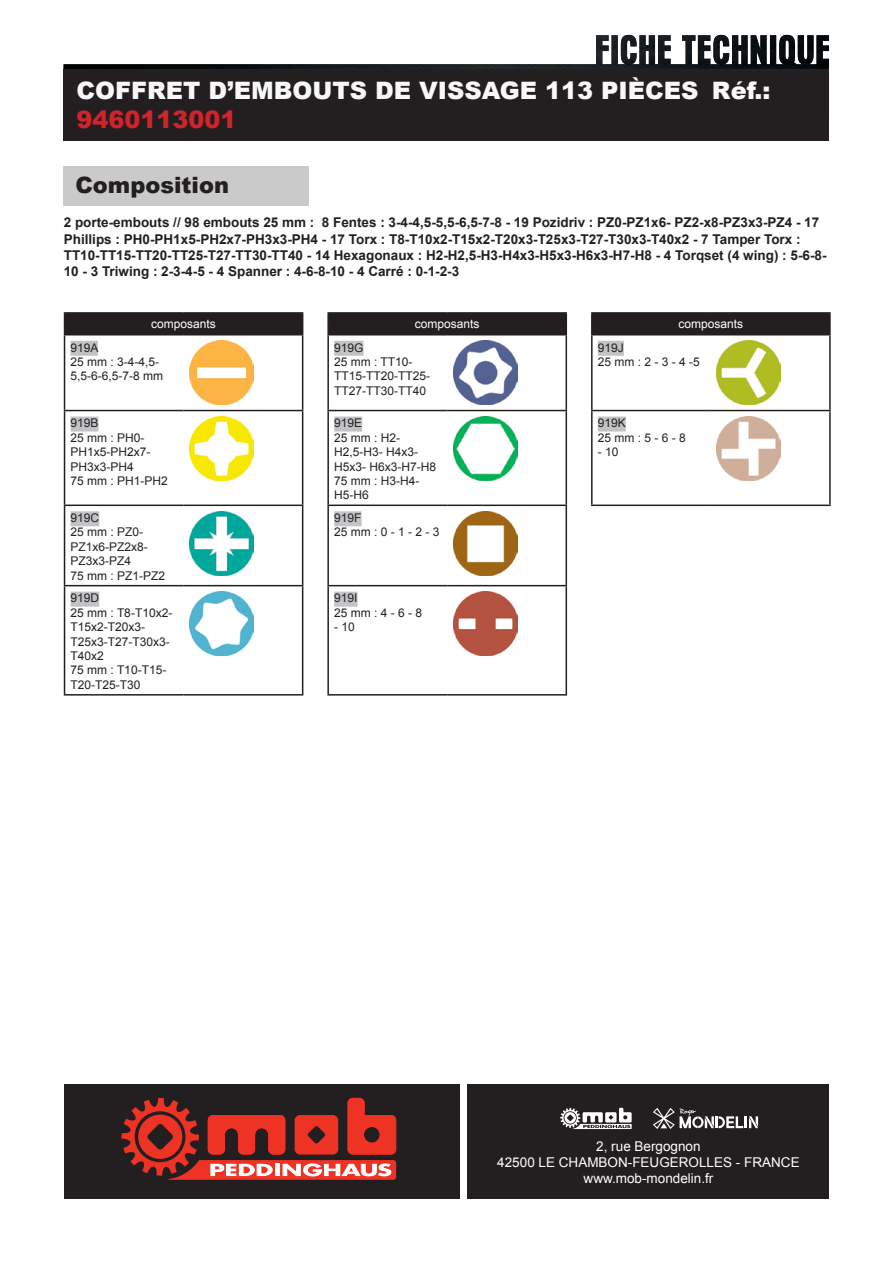
<style>
.page{position:relative;width:893px;height:1263px;background:#fff}
.page>*{position:absolute;margin:0;border:0;box-sizing:border-box;transform-origin:0 0}
.t1{font:900 24px "Arial";color:#f8f8f9}
.t2{font:900 24px "Arial";color:#d2232a}
.t3{font:900 22.5px "Arial";color:#231f20}
.t4{font:700 13.5px/16.2px "Arial";color:#231f20}
.t5{font:13.5px/16.4px "Arial";color:#fff;text-align:center}
.t6{font:12px/14.4px "Arial";color:#231f20}
.t7{font:12px "Arial";color:#fff}
</style>
<div class="page">
<img style="left:64px;top:35px;width:765px;height:34px">
<div style="left:64px;top:1084px;width:395px;height:115px;background:#231f20"></div>
<div style="left:468px;top:1084px;width:361px;height:115px;background:#231f20"></div>
<svg style="left:560px;top:1108px;width:72px;height:21px"></svg>
<svg style="left:653px;top:1108px;width:105px;height:21px"></svg>
<div style="left:64px;top:69px;width:765px;height:72px;background:#231f20"></div>
<div style="left:64px;top:166px;width:245px;height:40px;background:#cacacb"></div>
<svg style="left:303px;top:335px;width:289px;height:360px"></svg>
<hr style="left:64px;top:335px;width:1px;height:75px;background:#231f20">
<hr style="left:829px;top:335px;width:2px;height:75px;background:#231f20">
<hr style="left:64px;top:410px;width:120px;height:1px;background:#231f20">
<hr style="left:64px;top:411px;width:1px;height:93px;background:#231f20">
<hr style="left:184px;top:410px;width:119px;height:1px;background:#231f20">
<hr style="left:327px;top:410px;width:120px;height:1px;background:#231f20">
<hr style="left:447px;top:410px;width:120px;height:1px;background:#231f20">
<hr style="left:591px;top:410px;width:120px;height:1px;background:#231f20">
<hr style="left:711px;top:410px;width:120px;height:1px;background:#231f20">
<hr style="left:829px;top:411px;width:2px;height:93px;background:#231f20">
<hr style="left:64px;top:504px;width:120px;height:2px;background:#231f20">
<hr style="left:64px;top:506px;width:1px;height:79px;background:#231f20">
<hr style="left:184px;top:504px;width:119px;height:2px;background:#231f20">
<hr style="left:327px;top:504px;width:120px;height:2px;background:#231f20">
<hr style="left:447px;top:504px;width:120px;height:2px;background:#231f20">
<hr style="left:591px;top:504px;width:120px;height:2px;background:#231f20">
<hr style="left:711px;top:504px;width:120px;height:2px;background:#231f20">
<hr style="left:64px;top:585px;width:120px;height:1px;background:#231f20">
<hr style="left:64px;top:586px;width:1px;height:108px;background:#231f20">
<hr style="left:64px;top:694px;width:120px;height:1px;background:#231f20">
<hr style="left:184px;top:585px;width:119px;height:1px;background:#231f20">
<hr style="left:184px;top:694px;width:119px;height:1px;background:#231f20">
<hr style="left:327px;top:585px;width:120px;height:1px;background:#231f20">
<hr style="left:327px;top:694px;width:120px;height:1px;background:#231f20">
<hr style="left:447px;top:585px;width:120px;height:1px;background:#231f20">
<hr style="left:447px;top:694px;width:120px;height:1px;background:#231f20">
<hr style="left:591px;top:312px;width:120px;height:2px;background:#231f20">
<hr style="left:711px;top:312px;width:120px;height:2px;background:#231f20">
<hr style="left:829px;top:314px;width:2px;height:20px;background:#231f20">
<hr style="left:711px;top:334px;width:120px;height:1px;background:#231f20">
<hr style="left:327px;top:312px;width:120px;height:2px;background:#231f20">
<hr style="left:447px;top:312px;width:120px;height:2px;background:#231f20">
<hr style="left:64px;top:312px;width:120px;height:2px;background:#231f20">
<hr style="left:184px;top:312px;width:119px;height:2px;background:#231f20">
<hr style="left:302px;top:335px;width:1px;height:75px;background:#231f20">
<hr style="left:327px;top:335px;width:2px;height:75px;background:#231f20">
<hr style="left:302px;top:411px;width:1px;height:93px;background:#231f20">
<hr style="left:327px;top:411px;width:2px;height:93px;background:#231f20">
<hr style="left:302px;top:506px;width:1px;height:79px;background:#231f20">
<hr style="left:327px;top:506px;width:2px;height:79px;background:#231f20">
<hr style="left:302px;top:586px;width:1px;height:108px;background:#231f20">
<hr style="left:327px;top:586px;width:2px;height:108px;background:#231f20">
<div style="left:64px;top:313px;width:765px;height:22px;background:#231f20"></div>
<hr style="left:591px;top:314px;width:2px;height:20px;background:#231f20">
<hr style="left:566px;top:335px;width:1px;height:75px;background:#231f20">
<hr style="left:591px;top:335px;width:2px;height:75px;background:#231f20">
<hr style="left:566px;top:411px;width:1px;height:93px;background:#231f20">
<hr style="left:591px;top:411px;width:2px;height:93px;background:#231f20">
<hr style="left:566px;top:506px;width:1px;height:79px;background:#231f20">
<hr style="left:566px;top:586px;width:1px;height:108px;background:#231f20">
<div style="left:71px;top:341px;width:27px;height:15px;background:#c1c3c5"></div>
<img style="left:190px;top:341px;width:63px;height:63px">
<div style="left:334px;top:341px;width:30px;height:15px;background:#c1c3c5"></div>
<img style="left:453px;top:341px;width:64px;height:63px">
<div style="left:598px;top:341px;width:26px;height:15px;background:#c1c3c5"></div>
<img style="left:717px;top:341px;width:64px;height:63px">
<div style="left:71px;top:416px;width:28px;height:15px;background:#c1c3c5"></div>
<img style="left:190px;top:416px;width:63px;height:64px">
<div style="left:334px;top:416px;width:28px;height:15px;background:#c1c3c5"></div>
<img style="left:453px;top:416px;width:64px;height:64px">
<div style="left:598px;top:416px;width:28px;height:15px;background:#c1c3c5"></div>
<img style="left:717px;top:416px;width:64px;height:64px">
<div style="left:71px;top:511px;width:28px;height:15px;background:#c1c3c5"></div>
<img style="left:190px;top:511px;width:63px;height:64px">
<div style="left:334px;top:511px;width:28px;height:15px;background:#c1c3c5"></div>
<img style="left:453px;top:511px;width:64px;height:64px">
<div style="left:71px;top:592px;width:28px;height:15px;background:#c1c3c5"></div>
<img style="left:190px;top:592px;width:63px;height:63px">
<div style="left:334px;top:592px;width:24px;height:15px;background:#c1c3c5"></div>
<img style="left:453px;top:592px;width:64px;height:63px">
<svg style="left:121px;top:1098px;width:275px;height:82px"></svg>
<h1 class="t1" style="left:76px;top:73px;width:696px">COFFRET D’EMBOUTS DE VISSAGE 113 PIÈCES Réf.:</h1>
<h1 class="t2" style="left:76px;top:102px;width:162px">9460113001</h1>
<h2 class="t3" style="left:75px;top:168px;width:155px">Composition</h2>
<p class="t4" style="left:64px;top:215px;width:764px">2 porte-embouts // 98 embouts 25 mm : 8 Fentes : 3-4-4,5-5,5-6,5-7-8 - 19 Pozidriv : PZ0-PZ1x6- PZ2-x8-PZ3x3-PZ4 - 17<br>Phillips : PH0-PH1x5-PH2x7-PH3x3-PH4 - 17 Torx : T8-T10x2-T15x2-T20x3-T25x3-T27-T30x3-T40x2 - 7 Tamper Torx :<br>TT10-TT15-TT20-TT25-T27-TT30-TT40 - 14 Hexagonaux : H2-H2,5-H3-H4x3-H5x3-H6x3-H7-H8 - 4 Torqset (4 wing) : 5-6-8- 10 - 3 Triwing : 2-3-4-5 - 4 Spanner : 4-6-8-10 - 4 Carré : 0-1-2-3</p>
<p class="t7" style="left:151px;top:316px;width:66px">composants</p>
<p class="t7" style="left:415px;top:316px;width:66px">composants</p>
<p class="t7" style="left:678px;top:316px;width:66px">composants</p>
<p class="t6" style="left:71px;top:340px;width:94px">919A<br>25 mm : 3-4-4,5-<br>5,5-6-6,5-7-8 mm</p>
<p class="t6" style="left:334px;top:340px;width:98px">919G<br>25 mm : TT10-<br>TT15-TT20-TT25-<br>TT27-TT30-TT40</p>
<p class="t6" style="left:598px;top:340px;width:104px">919J<br>25 mm : 2 - 3 - 4 -5</p>
<p class="t6" style="left:71px;top:416px;width:99px">919B<br>25 mm : PH0-<br>PH1x5-PH2x7-<br>PH3x3-PH4<br>75 mm : PH1-PH2</p>
<p class="t6" style="left:334px;top:416px;width:104px">919E<br>25 mm : H2-<br>H2,5-H3- H4x3-<br>H5x3- H6x3-H7-H8<br>75 mm : H3-H4-<br>H5-H6</p>
<p class="t6" style="left:598px;top:416px;width:90px">919K<br>25 mm : 5 - 6 - 8</p>
<p class="t6" style="left:598px;top:445px;width:22px">- 10</p>
<p class="t6" style="left:71px;top:511px;width:96px">919C<br>25 mm : PZ0-<br>PZ1x6-PZ2x8-<br>PZ3x3-PZ4<br>75 mm : PZ1-PZ2</p>
<p class="t6" style="left:334px;top:511px;width:107px">919F<br>25 mm : 0 - 1 - 2 - 3</p>
<p class="t6" style="left:71px;top:591px;width:103px">919D<br>25 mm : T8-T10x2-<br>T15x2-T20x3-<br>T25x3-T27-T30x3-<br>T40x2<br>75 mm : T10-T15-<br>T20-T25-T30</p>
<p class="t6" style="left:334px;top:591px;width:90px">919I<br>25 mm : 4 - 6 - 8</p>
<p class="t6" style="left:334px;top:620px;width:22px">- 10</p>
<p class="t5" style="left:497px;top:1138px;width:304px">2, rue Bergognon<br>42500 LE CHAMBON-FEUGEROLLES - FRANCE www.mob-mondelin.fr</p>
</div>
